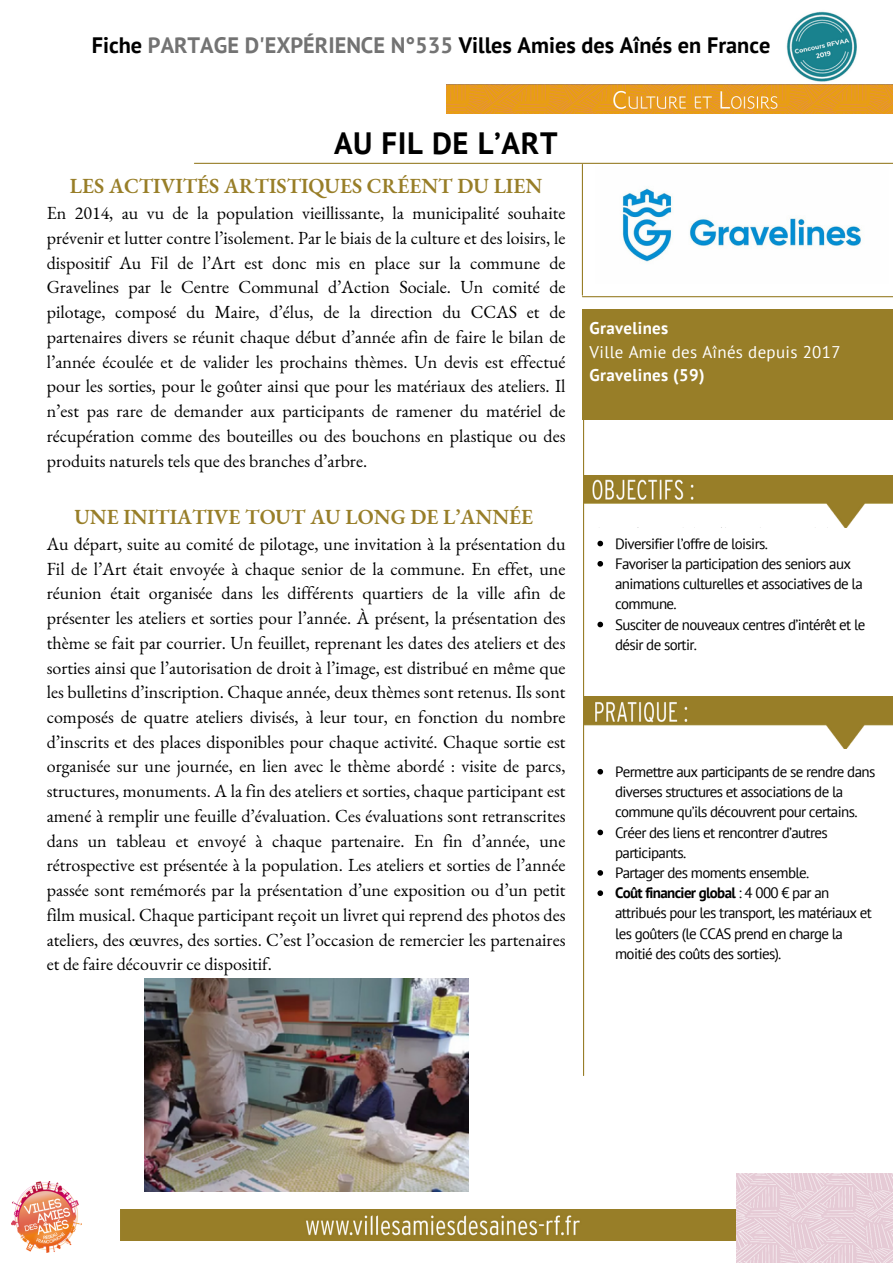
<style>
.page{position:relative;width:893px;height:1264px;background:#fff}
.page>*{position:absolute;margin:0;border:0;box-sizing:border-box;transform-origin:0 0}
.t1{font:700 30.75px "PT Sans";letter-spacing:.02em;color:#000}
.t2{font:700 22.35px "PT Sans";color:#000}
.t3{font:600 21px "EB Garamond";color:#987e28}
.t4{font:18px/24.8px "EB Garamond";color:#000;text-align:justify}
.t5{font:16.95px "PT Sans";letter-spacing:.02em;color:#fff}
.t6{font:700 16.95px "PT Sans";letter-spacing:.02em;color:#fff}
.t7{font:15px/20.2px "PT Sans";letter-spacing:-.045em;color:#000}
.s1{color:#737373}
.s2{font-weight:700}
</style>
<div class="page">
<hr style="left:583px;top:411px;width:1px;height:664px;background:#987e28">
<img style="left:120px;top:1209px;width:616px;height:31px">
<img style="left:736px;top:1173px;width:156px;height:89px">
<img style="left:584px;top:697px;width:308px;height:51px">
<img style="left:584px;top:475px;width:308px;height:52px">
<div style="left:582px;top:309px;width:310px;height:111px;background:#987e28"></div>
<hr style="left:194px;top:163px;width:698px;height:1px;background:#987e28">
<hr style="left:582px;top:164px;width:1px;height:131px;background:#987e28">
<hr style="left:582px;top:296px;width:310px;height:1px;background:#987e28">
<img style="left:12px;top:1181px;width:69px;height:71px">
<img style="left:447px;top:85px;width:445px;height:29px">
<img style="left:144px;top:978px;width:324px;height:213px">
<img style="left:786px;top:11px;width:71px;height:71px">
<img style="left:622px;top:188px;width:239px;height:74px">
<svg style="left:597px;top:540px;width:6px;height:6px"></svg>
<svg style="left:597px;top:561px;width:6px;height:5px"></svg>
<svg style="left:597px;top:621px;width:6px;height:6px"></svg>
<svg style="left:597px;top:769px;width:6px;height:5px"></svg>
<svg style="left:597px;top:829px;width:6px;height:6px"></svg>
<svg style="left:597px;top:870px;width:6px;height:5px"></svg>
<svg style="left:597px;top:890px;width:6px;height:6px"></svg>
<p class="t2" style="left:92px;top:31px;width:680px">Fiche <span class="s1">PARTAGE D'EXPÉRIENCE N°535</span> Villes Amies des Aînés en France</p>
<p class="t1" style="left:334px;top:122px;width:225px">AU FIL DE L’ART</p>
<p class="t3" style="left:70px;top:172px;width:474px">LES ACTIVITÉS ARTISTIQUES CRÉENT DU LIEN</p>
<p class="t4" style="left:47px;top:200px;width:520px">En 2014, au vu de la population vieillissante, la municipalité souhaite prévenir et lutter contre l’isolement. Par le biais de la culture et des loisirs, le dispositif Au Fil de l’Art est donc mis en place sur la commune de Gravelines par le Centre Communal d’Action Sociale. Un comité de pilotage, composé du Maire, d’élus, de la direction du CCAS et de partenaires divers se réunit chaque début d’année afin de faire le bilan de l’année écoulée et de valider les prochains thèmes. Un devis est effectué pour les sorties, pour le goûter ainsi que pour les matériaux des ateliers. Il n’est pas rare de demander aux participants de ramener du matériel de récupération comme des bouteilles ou des bouchons en plastique ou des produits naturels tels que des branches d’arbre.</p>
<p class="t3" style="left:74px;top:503px;width:460px">UNE INITIATIVE TOUT AU LONG DE L’ANNÉE</p>
<p class="t4" style="left:47px;top:531px;width:520px">Au départ, suite au comité de pilotage, une invitation à la présentation du Fil de l’Art était envoyée à chaque senior de la commune. En effet, une réunion était organisée dans les différents quartiers de la ville afin de présenter les ateliers et sorties pour l’année. À présent, la présentation des thème se fait par courrier. Un feuillet, reprenant les dates des ateliers et des sorties ainsi que l’autorisation de droit à l’image, est distribué en même que les bulletins d’inscription. Chaque année, deux thèmes sont retenus. Ils sont composés de quatre ateliers divisés, à leur tour, en fonction du nombre d’inscrits et des places disponibles pour chaque activité. Chaque sortie est organisée sur une journée, en lien avec le thème abordé : visite de parcs, structures, monuments. A la fin des ateliers et sorties, chaque participant est amené à remplir une feuille d’évaluation. Ces évaluations sont retranscrites dans un tableau et envoyé à chaque partenaire. En fin d’année, une rétrospective est présentée à la population. Les ateliers et sorties de l’année passée sont remémorés par la présentation d’une exposition ou d’un petit film musical. Chaque participant reçoit un livret qui reprend des photos des ateliers, des œuvres, des sorties. C’est l’occasion de remercier les partenaires et de faire découvrir ce dispositif.</p>
<p class="t6" style="left:589px;top:317px;width:80px">Gravelines</p>
<p class="t5" style="left:589px;top:340px;width:252px">Ville Amie des Aînés depuis 2017</p>
<p class="t6" style="left:589px;top:364px;width:116px">Gravelines (59)</p>
<p class="t7" style="left:615px;top:533px;width:154px">Diversifier l’offre de loisirs.</p>
<p class="t7" style="left:615px;top:553px;width:249px">Favoriser la participation des seniors aux animations culturelles et associatives de la commune.</p>
<p class="t7" style="left:615px;top:614px;width:252px">Susciter de nouveaux centres d’intérêt et le désir de sortir.</p>
<p class="t7" style="left:615px;top:761px;width:262px">Permettre aux participants de se rendre dans diverses structures et associations de la commune qu’ils découvrent pour certains.</p>
<p class="t7" style="left:615px;top:821px;width:214px">Créer des liens et rencontrer d’autres participants.</p>
<p class="t7" style="left:615px;top:862px;width:196px">Partager des moments ensemble.</p>
<p class="t7" style="left:615px;top:882px;width:258px"><span class="s2">Coût financier global</span> : 4 000 € par an attribués pour les transport, les matériaux et les goûters (le CCAS prend en charge la moitié des coûts des sorties).</p>
</div>
